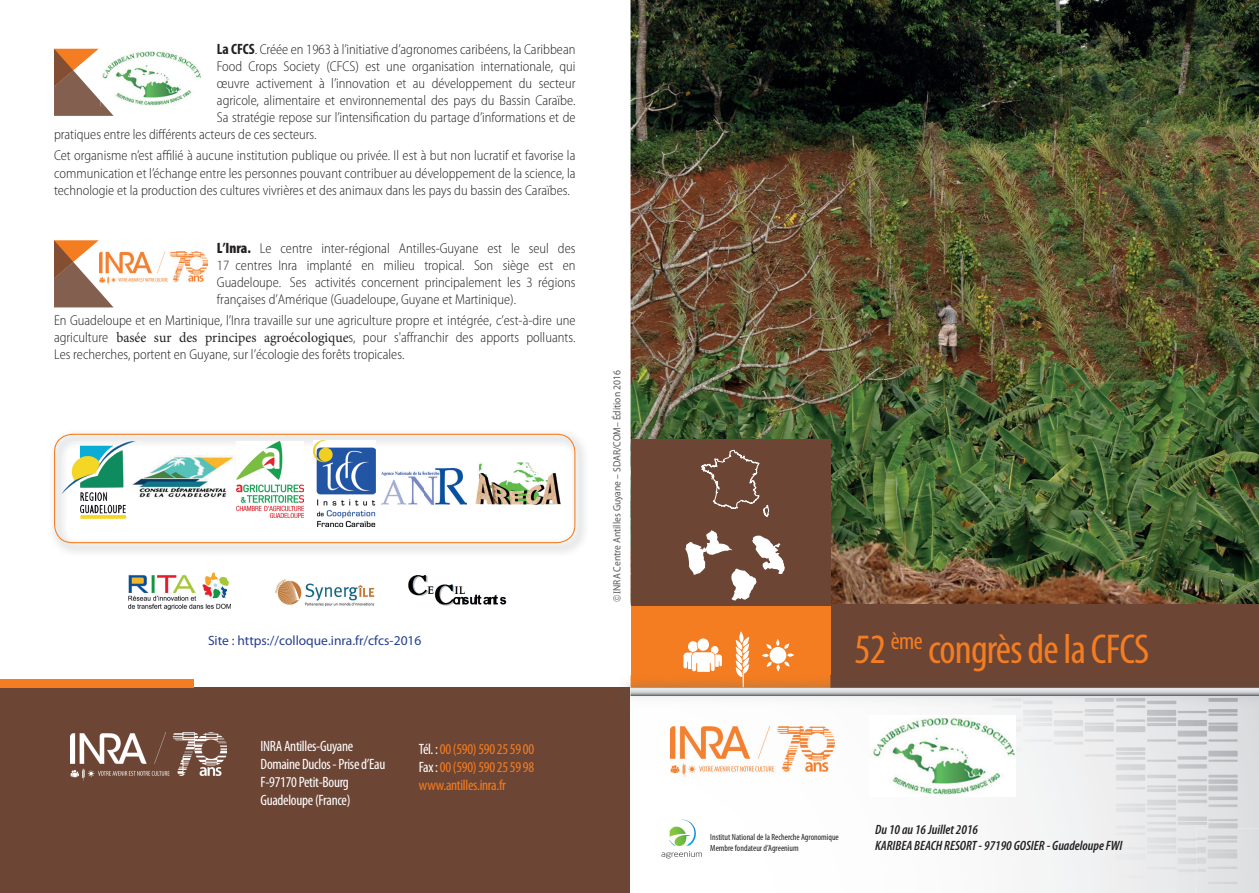
<style>
.page{position:relative;width:1259px;height:893px;background:#fff}
.page>*{position:absolute;margin:0;border:0;box-sizing:border-box;transform-origin:0 0}
.t1{font:condensed 42px "Myriad Pro";letter-spacing:-.02em;color:#f47d21}
.t2{font:condensed 15px/18px "Myriad Pro";letter-spacing:-.02em;color:#fff}
.t3{font:condensed 15px/18px "Myriad Pro";letter-spacing:-.02em;color:#f47d21;text-align:justify}
.t4{font:300 semi-condensed 14.25px/17.1px "Myriad Pro";color:#231f20;text-align:justify}
.t5{font:italic 600 condensed 13.5px/16.2px "Myriad Pro";color:#231f20}
.t6{font:13.5px "Myriad Pro";color:#253f8e}
.t7{font:10.5px "Myriad Pro";color:#57585a;scale:.91 1}
.t8{font:condensed 9px/10.8px "Myriad Pro";color:#231f20}
.s1{font-weight:700;font-stretch:condensed;font-size:15px}
.s2{font-weight:900;font-stretch:condensed;font-size:15px}
.s3{font-weight:900;font-stretch:condensed}
.s4{font-family:"Minion Pro";font-weight:400;font-stretch:normal}
.s5{font-family:"Minion Pro"}
.s6{color:#fff}
</style>
<div class="page">
<img style="left:630px;top:0;width:629px;height:605px">
<div style="left:0;top:688px;width:629px;height:205px;background:#6c4535"></div>
<div style="left:0;top:679px;width:193px;height:9px;background:#f47d21"></div>
<div style="left:652px;top:605px;width:607px;height:83px;background:#6c4535"></div>
<div style="left:630px;top:605px;width:200px;height:83px;background:#f47d21"></div>
<div style="left:630px;top:439px;width:200px;height:167px;background:#6c4535"></div>
<svg style="left:701px;top:449px;width:68px;height:68px"></svg>
<svg style="left:685px;top:530px;width:100px;height:70px"></svg>
<img style="left:618px;top:683px;width:12px;height:25px">
<img style="left:618px;top:688px;width:11px;height:20px">
<svg style="left:630px;top:631px;width:629px;height:65px"></svg>
<svg style="left:661px;top:819px;width:41px;height:40px"></svg>
<img style="left:986px;top:698px;width:273px;height:195px">
<img style="left:1196px;top:828px;width:63px;height:65px">
<img style="left:670px;top:726px;width:164px;height:50px">
<img style="left:71px;top:733px;width:156px;height:47px">
<img style="left:871px;top:715px;width:144px;height:81px">
<img style="left:128px;top:572px;width:102px;height:38px">
<img style="left:274px;top:579px;width:101px;height:28px">
<img style="left:408px;top:575px;width:99px;height:31px">
<img style="left:114px;top:51px;width:87px;height:55px">
<svg style="left:54px;top:49px;width:60px;height:67px"></svg>
<img style="left:114px;top:252px;width:93px;height:30px">
<svg style="left:54px;top:240px;width:60px;height:67px"></svg>
<img style="left:53px;top:433px;width:532px;height:120px">
<svg style="left:54px;top:434px;width:521px;height:109px"></svg>
<img style="left:58px;top:441px;width:85px;height:81px">
<img style="left:128px;top:455px;width:108px;height:47px">
<img style="left:236px;top:441px;width:67px;height:77px">
<img style="left:313px;top:440px;width:62px;height:86px">
<img style="left:382px;top:468px;width:85px;height:36px">
<img style="left:475px;top:462px;width:85px;height:42px">
<p class="t4" style="left:217px;top:41px;width:360px"><span class="s1">La CFCS</span>. Créée en 1963 à l’initiative d’agronomes caribéens, la Caribbean</p>
<p class="t4" style="left:217px;top:58px;width:360px">Food Crops Society (CFCS) est une organisation internationale, qui</p>
<p class="t4" style="left:217px;top:75px;width:360px">œuvre activement à l’innovation et au développement du secteur</p>
<p class="t4" style="left:217px;top:92px;width:360px">agricole, alimentaire et environnemental des pays du Bassin Caraïbe.</p>
<p class="t4" style="left:217px;top:109px;width:360px">Sa stratégie repose sur l’intensification du partage d’informations et de</p>
<p class="t4" style="left:54px;top:126px;width:264px">pratiques entre les différents acteurs de ces secteurs.</p>
<p class="t4" style="left:54px;top:147px;width:523px">Cet organisme n’est affilié à aucune institution publique ou privée. Il est à but non lucratif et favorise la communication et l’échange entre les personnes pouvant contribuer au développement de la science, la technologie et la production des cultures vivrières et des animaux dans les pays du bassin des Caraïbes.</p>
<p class="t4" style="left:217px;top:240px;width:360px"><span class="s2">L’Inra</span><span class="s3">.</span> Le centre inter-régional Antilles-Guyane est le seul des 17 centres Inra implanté en milieu tropical. Son siège est en Guadeloupe. Ses activités concernent principalement les 3 régions françaises d’Amérique (Guadeloupe, Guyane et Martinique).</p>
<p class="t4" style="left:54px;top:312px;width:523px">En Guadeloupe et en Martinique, l’Inra travaille sur une agriculture propre et intégrée, c’est-à-dire une agriculture <span class="s4">basée sur des principes agroécologique</span>s, pour s'affranchir des apports polluants.<br>Les recherches, portent en Guyane, sur l’écologie des forêts tropicales.</p>
<p class="t6" style="left:208px;top:633px;width:215px">Site : https://colloque.inra.fr/cfcs-2016</p>
<p class="t7" style="left:611px;top:594px;width:247px;rotate:-90deg"><span class="s5">I</span>NRA Centre Antilles Guyane – SDAR/COM– Édition 2016</p>
<p class="t2" style="left:260px;top:737px;width:126px">INRA Antilles-Guyane<br>Domaine Duclos - Prise d’Eau<br>F-97170 Petit-Bourg<br>Guadeloupe (France)</p>
<p class="t3" style="left:419px;top:741px;width:117px"><span class="s6">Tél. :</span>00 (590) 590 25 59 00<br><span class="s6">Fax :</span> 00 (590) 590 25 59 98 www.antilles.inra.fr</p>
<h1 class="t1" style="left:854px;top:626px;width:296px">52 <sup>ème</sup> congrès de la CFCS</h1>
<p class="t8" style="left:710px;top:832px;width:130px">Institut National de la Recherche Agronomique<br>Membre fondateur d’Agreenium</p>
<p class="t5" style="left:875px;top:821px;width:249px">Du 10 au 16 Juillet 2016<br>KARIBEA BEACH RESORT - 97190 GOSIER - Guadeloupe FWI</p>
</div>
